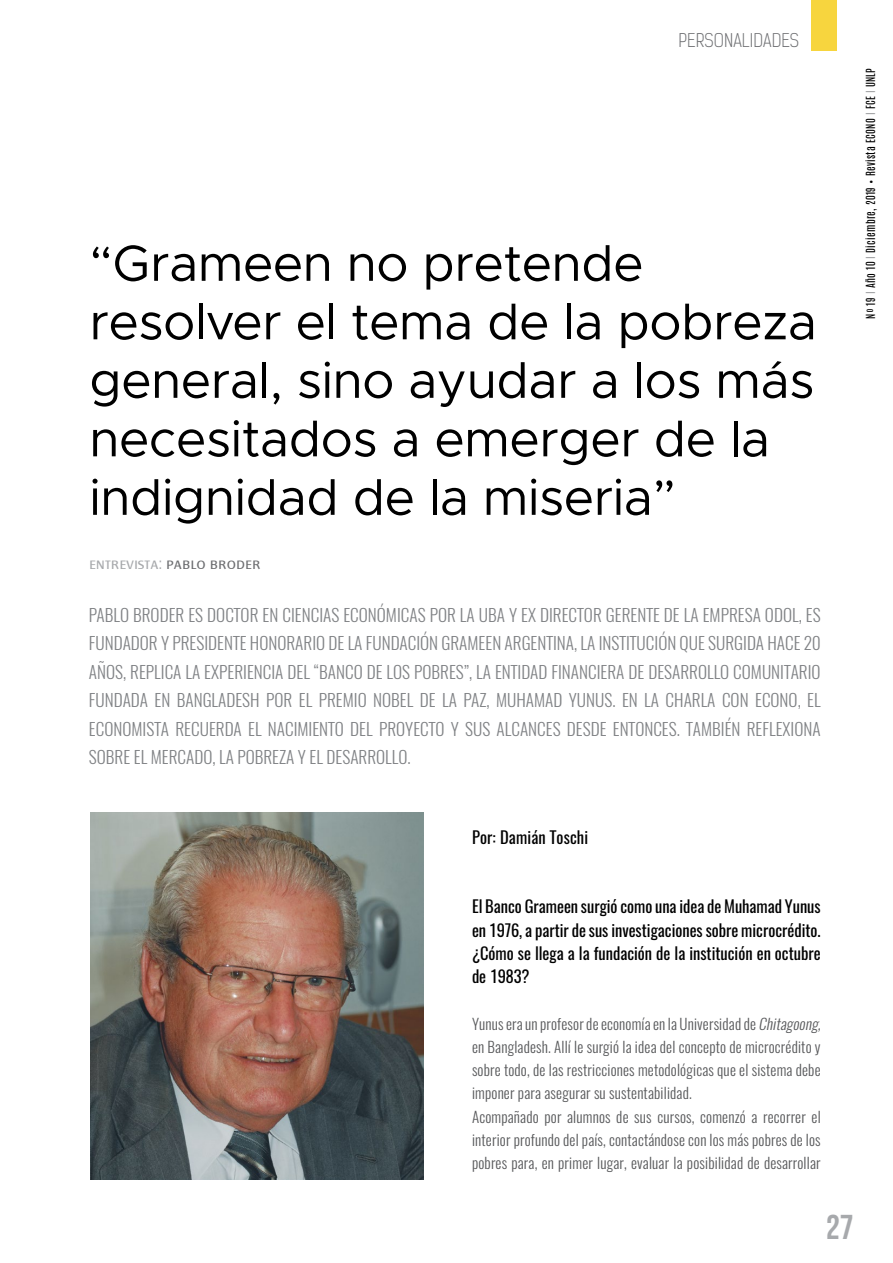
<style>
.page{position:relative;width:893px;height:1263px;background:#fff}
.page>*{position:absolute;margin:0;border:0;box-sizing:border-box;transform-origin:0 0}
.t1{font:51px/58.5px "Metropolis";letter-spacing:-.01em;color:#000}
.t2{font:34.5px "Bebas Neue";color:#a7a9ac}
.t3{font:18px "Fontana Versalita";letter-spacing:.005em;color:#a7a9ac}
.t4{font:300 18px "Kelson Sans";letter-spacing:.005em;color:#6d6e71}
.t5{font:300 17.25px/28.5px "Oswald";color:#808285;text-align:justify}
.t6{font:16.5px/23.2px "Oswald";color:#000;text-align:justify}
.t7{font:300 15px/23.2px "Oswald";letter-spacing:.01em;color:#58595b}
.t8{font:10.5px "Antonio";letter-spacing:.03em;color:#000}
.s1{color:#6d6e71}
.s2{font-weight:300;color:#808285}
.s3{font-style:italic}
</style>
<div class="page">
<div style="left:811px;top:0;width:25px;height:50px;background:#f7d53e"></div>
<img style="left:90px;top:813px;width:334px;height:366px">
<p class="t4" style="left:678px;top:30px;width:122px">PERSONALIDADES</p>
<h1 class="t1" style="left:89px;top:234px;width:729px">“Grameen no pretende resolver el tema de la pobreza general, sino ayudar a los más necesitados a emerger de la indignidad de la miseria”</h1>
<p class="t3" style="left:89px;top:555px;width:173px">entrevista: <span class="s1">pablo broder</span></p>
<p class="t5" style="left:89px;top:599px;width:686px">PABLO BRODER ES DOCTOR EN CIENCIAS ECONÓMICAS POR LA UBA Y EX DIRECTOR GERENTE DE LA EMPRESA ODOL</p>
<p class="t5" style="left:89px;top:599px;width:733px;text-indent:710px">, ES FUNDADOR Y PRESIDENTE HONORARIO DE LA FUNDACIÓN GRAMEEN ARGENTINA, LA INSTITUCIÓN QUE SURGIDA HACE 20<br>AÑOS, REPLICA LA EXPERIENCIA DEL “BANCO DE LOS POBRES”, LA ENTIDAD FINANCIERA DE DESARROLLO COMUNITARIO FUNDADA EN BANGLADESH POR EL PREMIO NOBEL DE LA PAZ, MU HAMAD YU NUS. EN LA CHARLA CON ECONO</p>
<p class="t5" style="left:89px;top:684px;width:733px;text-indent:709px">, EL ECONOMISTA RECUERDA EL NACIMIENTO DEL PROYECTO Y SUS ALCANCES DESDE ENTONCES. TAMBIÉN REFLEXIONA SOBRE EL MERCADO, LA POBREZA Y EL DESARROLLO.</p>
<p class="t8" style="left:863px;top:319px;width:252px;rotate:-90deg">Nº 19 <span class="s2">I</span> Año 10 <span class="s2">I</span> Diciembre, 2019 • Revista ECONO <span class="s2">I</span> FCE <span class="s2">I</span> UNLP</p>
<p class="t6" style="left:472px;top:824px;width:118px">Por: Damián Toschi</p>
<p class="t6" style="left:472px;top:893px;width:350px">El Banco Grameen surgió como una idea de Muhamad Yunus en 1976, a partir de sus investigaciones sobre microcrédito. ¿Cómo se llega a la fundación de la institución en octubre de 1983?</p>
<p class="t7" style="left:472px;top:1010px;width:354px">YUNUS ERA UN PROFESOR DE ECONOMÍA EN LA UNIVERSIDAD DE <span class="s3">Chitagoong, </span>EN BANGLADESH. ALLÍ LE SURGIÓ LA IDEA DEL CONCEPTO DE MICROCRÉDITO Y SOBRE TODO, DE LAS RESTRICCIONES METODOLÓGICAS QUE EL SISTEMA DEBE IMPONER PARA ASEGURAR SU SUSTENTABILIDAD.<br>ACOMPAÑADO POR ALUMNOS DE SUS CURSOS, COMENZÓ A RECORRER EL INTERIOR PROFUNDO DEL PAÍS, CONTACTÁNDOSE CON LOS MÁS POBRES DE LOS POBRES PARA, EN PRIMER LUGAR, EVALUAR LA POSIBILIDAD DE DESARROLLAR</p>
<h2 class="t2" style="left:826px;top:1208px;width:29px">27</h2>
</div>
